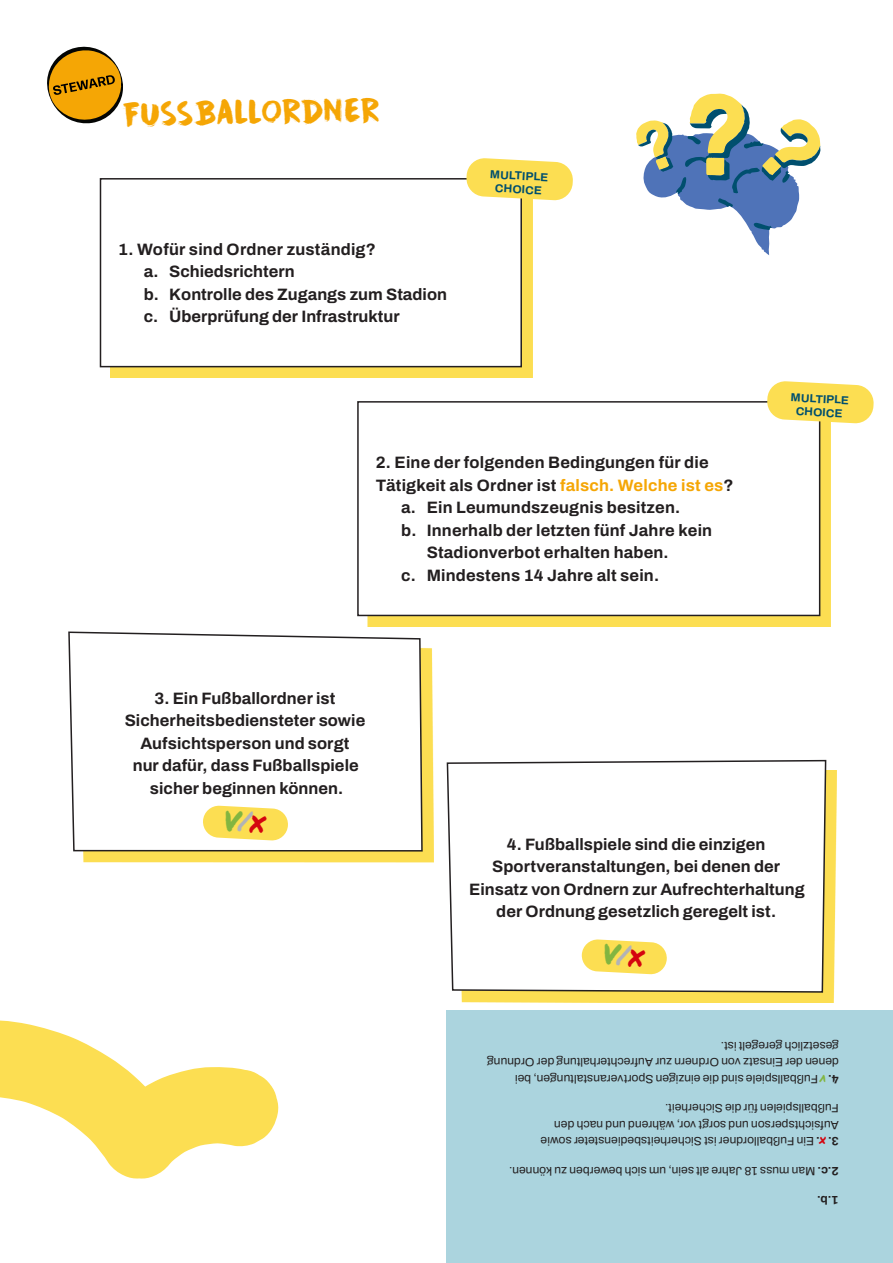
<style>
.page{position:relative;width:893px;height:1263px;background:#fff}
.page>*{position:absolute;margin:0;border:0;box-sizing:border-box;transform-origin:0 0}
.t1{font:30px "DK Cinnabar Brush";color:#f5a605}
.body{font:700 16.5px/22.5px "Archivo";letter-spacing:.005em;color:#231f20;text-align:center}
.Questions{font:700 16.5px/22.5px "Archivo";letter-spacing:.015em;color:#231f20}
.Alineastijl_1{font:600 12px/16.5px "Archivo";letter-spacing:.005em;color:#231f20}
.Alineastijl_1-2{font:700 12px "Archivo";color:#231f20}
.Choice{font:700 11.55px/13.5px "Archivo";color:#004f6e;text-align:center}
.s1{color:#f5a605}
.s2{font-weight:700}
.s3{font-family:"Permanent Marker";font-weight:400;color:#82b540}
.s4{font-family:"Permanent Marker";font-weight:400;color:#d4050f}
</style>
<div class="page">
<svg style="left:0;top:1020px;width:279px;height:159px;fill:#fcde52"></svg>
<div style="left:457px;top:770px;width:380px;height:233px;background:#fcde52"></div>
<div style="left:446px;top:759px;width:381px;height:234px;background:#fff"></div>
<div style="left:79px;top:642px;width:354px;height:220px;background:#fcde52"></div>
<div style="left:68px;top:631px;width:355px;height:221px;background:#fff"></div>
<svg style="left:636px;top:93px;width:184px;height:162px"></svg>
<svg style="left:47px;top:46px;width:76px;height:78px"></svg>
<div style="left:110px;top:188px;width:422px;height:190px;background:#fcde52"></div>
<div style="left:100px;top:179px;width:421px;height:188px;background:#fff"></div>
<div style="left:100px;top:178px;width:422px;height:189px;border:2px solid #231f20"></div>
<div style="left:368px;top:412px;width:463px;height:215px;background:#fcde52"></div>
<div style="left:358px;top:402px;width:462px;height:213px;background:#fff"></div>
<div style="left:357px;top:401px;width:463px;height:215px;border:2px solid #231f20"></div>
<svg style="left:767px;top:381px;width:107px;height:43px"></svg>
<svg style="left:466px;top:158px;width:107px;height:43px"></svg>
<div style="left:446px;top:1010px;width:447px;height:253px;background:#abd4de"></div>
<svg style="left:581px;top:939px;width:86px;height:36px"></svg>
<svg style="left:203px;top:805px;width:85px;height:36px"></svg>
<p class="t1" style="left:122px;top:93px;width:259px;rotate:-1deg">FUSSBALLORDNER</p>
<p class="Questions" style="left:118px;top:238px;width:259px">1. Wofür sind Ordner zuständig?</p>
<p class="body" style="left:144px;top:260px;width:152px">a. Schiedsrichtern</p>
<p class="body" style="left:144px;top:283px;width:305px">b. Kontrolle des Zugangs zum Stadion</p>
<p class="body" style="left:144px;top:305px;width:257px">c. Überprüfung der Infrastruktur</p>
<p class="Choice" style="left:490px;top:167px;width:60px;rotate:3deg">multiple choice</p>
<p class="Questions" style="left:376px;top:451px;width:359px">2. Eine der folgenden Bedingungen für die<br>Tätigkeit als Ordner ist <span class="s1">falsch. Welche ist es</span>?</p>
<p class="body" style="left:401px;top:496px;width:281px">a. Ein Leumundszeugnis besitzen.</p>
<p class="body" style="left:427px;top:519px;width:287px;text-align:left;text-indent:-26px">b. Innerhalb der letzten fünf Jahre kein<br>Stadionverbot erhalten haben.</p>
<p class="body" style="left:401px;top:564px;width:259px">c. Mindestens 14 Jahre alt sein.</p>
<p class="body" style="left:125px;top:687px;width:242px">3. Ein Fußballordner ist<br>Sicherheitsbediensteter sowie<br>Aufsichtsperson und sorgt<br>nur dafür, dass Fußballspiele sicher beginnen können.</p>
<p class="Choice" style="left:791px;top:390px;width:60px;rotate:3deg">multiple choice</p>
<p class="body" style="left:469px;top:833px;width:337px">4. Fußballspiele sind die einzigen Sportveranstaltungen, bei denen der Einsatz von Ordnern zur Aufrechterhaltung der Ordnung gesetzlich geregelt ist.</p>
<p class="Alineastijl_1" style="left:839px;top:1087px;width:353px;rotate:-180deg"><span class="s2">4.</span> <span class="s3">v</span> Fußballspiele sind die einzigen Sportveranstaltungen, bei denen der Einsatz von Ordnern zur Aufrechterhaltung der Ordnung gesetzlich geregelt ist.</p>
<p class="Alineastijl_1" style="left:839px;top:1149px;width:300px;rotate:-180deg"><span class="s2">3.</span> <span class="s4">x</span><span class="s2">.</span> Ein Fußballordner ist Sicherheitsbediensteter sowie<br>Aufsichtsperson und sorgt vor, während und nach den<br>Fußballspielen für die Sicherheit.</p>
<p class="Alineastijl_1" style="left:839px;top:1179px;width:331px;rotate:-180deg"><span class="s2">2.c.</span> Man muss 18 Jahre alt sein, um sich bewerben zu können.</p>
<p class="Alineastijl_1-2" style="left:839px;top:1209px;width:23px;rotate:-180deg">1.b.</p>
</div>
